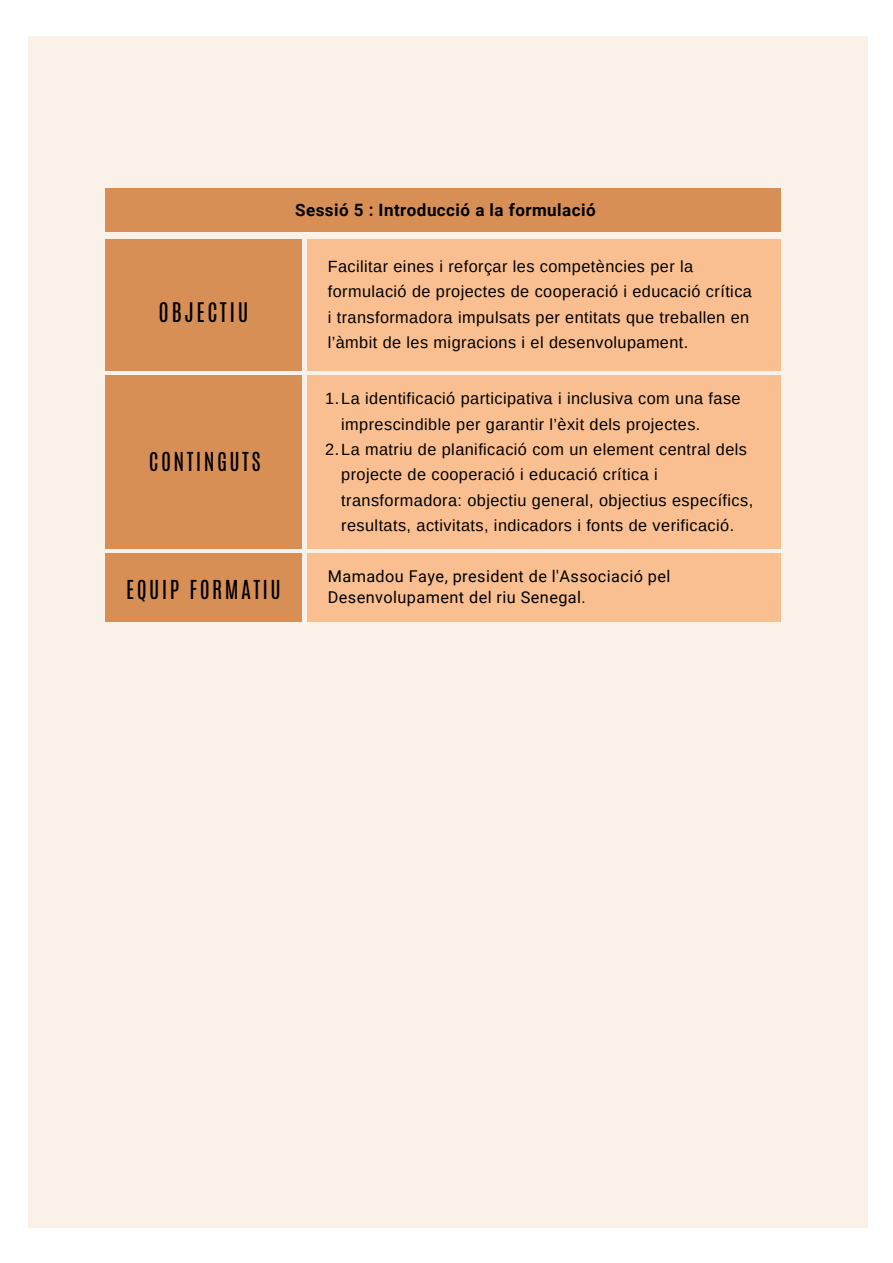
<style>
.page{position:relative;width:893px;height:1263px;background:#fff}
.page>*{position:absolute;margin:0;border:0;box-sizing:border-box;transform-origin:0 0}
.t1{font:22.58px "Antonio";letter-spacing:.11em;color:#000}
.t2{font:21.83px "Antonio";letter-spacing:.11em;color:#000}
.t3{font:700 17.02px "Roboto";letter-spacing:.025em;color:#000}
.t4{font:16.27px/25.3px "Arimo";letter-spacing:.025em;color:#000}
.t5{font:16.27px/20.9px "Roboto";letter-spacing:.025em;color:#000}
</style>
<div class="page">
<div style="left:28px;top:36px;width:839px;height:1191px;background:#faf2e9"></div>
<div style="left:105px;top:188px;width:675px;height:44px;background:#d88f55"></div>
<div style="left:105px;top:239px;width:197px;height:131px;background:#d88f55"></div>
<div style="left:105px;top:375px;width:197px;height:173px;background:#d88f55"></div>
<div style="left:307px;top:239px;width:473px;height:131px;background:#fabf90"></div>
<div style="left:307px;top:375px;width:473px;height:173px;background:#fabf90"></div>
<div style="left:105px;top:553px;width:197px;height:68px;background:#d88f55"></div>
<div style="left:307px;top:553px;width:473px;height:68px;background:#fabf90"></div>
<p class="t3" style="left:295px;top:200px;width:302px">Sessió 5 : Introducció a la formulació</p>
<p class="t1" style="left:159px;top:297px;width:91px">OBJECTIU</p>
<p class="t2" style="left:149px;top:446px;width:113px">CONTINGUTS</p>
<p class="t2" style="left:126px;top:574px;width:156px">EQUIP FORMATIU</p>
<p class="t4" style="left:328px;top:254px;width:426px">Facilitar eines i reforçar les competències per la formulació de projectes de cooperació i educació crítica i transformadora impulsats per entitats que treballen en l’àmbit de les migracions i el desenvolupament.</p>
<p class="t4" style="left:341px;top:386px;width:401px;text-indent:-16px">1.La identificació participativa i inclusiva com una fase imprescindible per garantir l’èxit dels projectes.</p>
<p class="t4" style="left:341px;top:437px;width:413px;text-indent:-16px">2.La matriu de planificació com un element central dels projecte de cooperació i educació crítica i transformadora: objectiu general, objectius específics, resultats, activitats, indicadors i fonts de verificació.</p>
<p class="t5" style="left:328px;top:566px;width:344px">Mamadou Faye, president de l'Associació pel<br>Desenvolupament del riu Senegal.</p>
</div>
